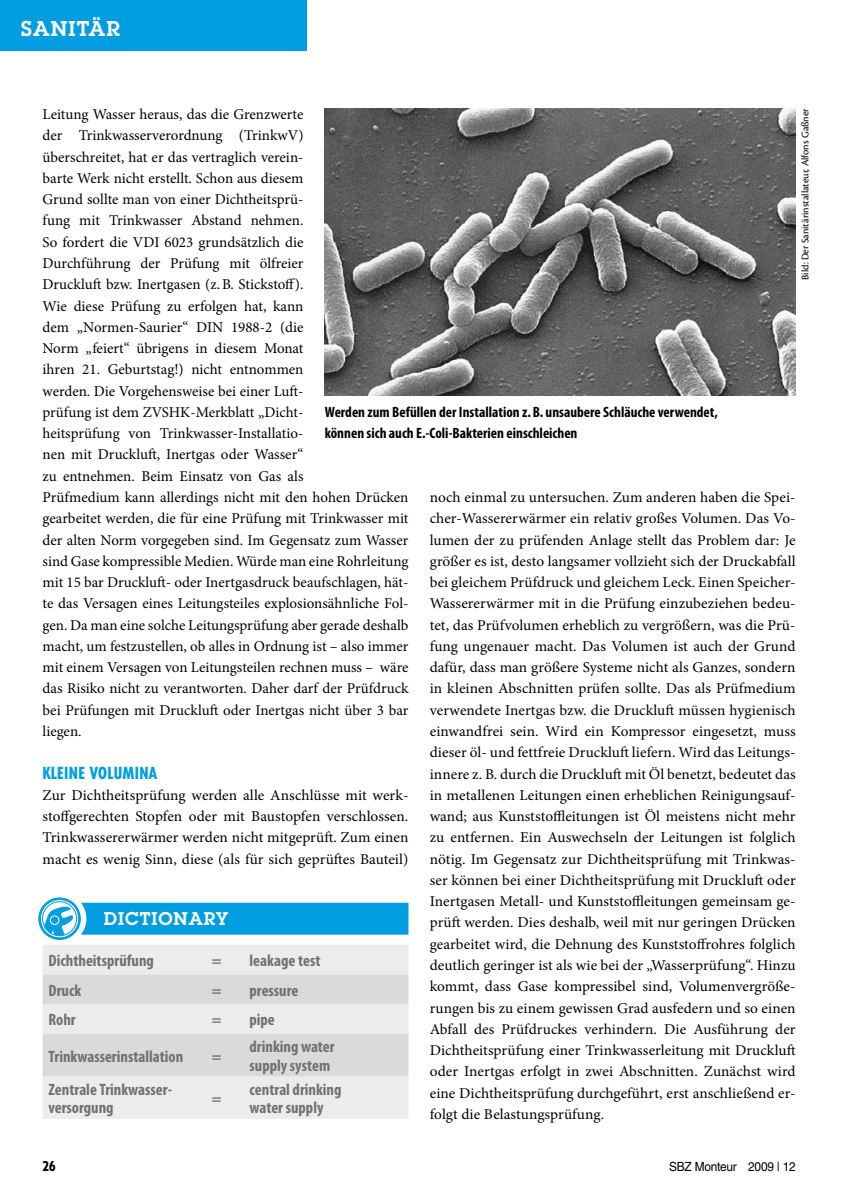
<style>
.page{position:relative;width:851px;height:1204px;background:#fff}
.page>*{position:absolute;margin:0;border:0;box-sizing:border-box;transform-origin:0 0}
.t1{font:600 21px "Lubalin Graph Std";letter-spacing:.05em;color:#fff}
.t2{font:600 18px "Lubalin Graph Std";color:#fff}
.t3{font:700 condensed 16.5px/18px "Myriad Pro";color:#707173}
.t4{font:800 condensed 16.5px "Tempo Std";letter-spacing:.03em;color:#009ee0}
.t5{font:15px/21.3px "Minion Pro";color:#000;text-align:justify}
.t6{font:700 condensed 15px/21.3px "Myriad Pro";color:#000}
.t7{font:800 condensed 13.5px "Tempo Std";color:#000}
.t8{font:12.6px "Helvetica LT Std";letter-spacing:-.02em;color:#000;scale:.94 1}
.t9{font:10.5px "Cronos Pro";color:#000}
</style>
<div class="page">
<svg style="left:40px;top:898px;width:40px;height:40px"></svg>
<div style="left:38px;top:897px;width:43px;height:42px;border:3px solid #009ee0;border-radius:50%"></div>
<svg style="left:40px;top:899px;width:39px;height:38px"></svg>
<div style="left:40px;top:899px;width:39px;height:38px;border:1px solid #009ee0;border-radius:50%"></div>
<svg style="left:43px;top:905px;width:31px;height:30px"></svg>
<div style="left:42px;top:901px;width:35px;height:35px;border:1px solid #009ee0;border-radius:50%"></div>
<div style="left:81px;top:902px;width:327px;height:32px;background:#009ee0"></div>
<img style="left:325px;top:108px;width:470px;height:287px">
<div style="left:0;top:0;width:306px;height:51px;background:#009ee0"></div>
<div style="left:43px;top:945px;width:365px;height:173px;background:#ececed"></div>
<svg style="left:43px;top:974px;width:365px;height:102px;background:#dedfe0"></svg>
<h1 class="t1" style="left:21px;top:15px;width:100px">SANITÄR</h1>
<p class="t9" style="left:799px;top:280px;width:173px;rotate:-90deg">Bild: Der Sanitärinstallateur, Alfons Gaßner</p>
<p class="t5" style="left:43px;top:104px;width:367px;text-align:left">Leitung Wasser heraus, das die Grenzwerte<br>der Trinkwasserverordnung (TrinkwV)<br>überschreitet, hat er das vertraglich verein-<br>barte Werk nicht erstellt. Schon aus diesem<br>Grund sollte man von einer Dichtheitsprü-<br>fung mit Trinkwasser Abstand nehmen.<br>So fordert die VDI 6023 grundsätzlich die<br>Durchführung der Prüfung mit ölfreier<br>Druckluft bzw. Inertgasen (z.B. Stickstoff).<br>Wie diese Prüfung zu erfolgen hat, kann<br>dem „Normen-Saurier“ DIN 1988-2 (die<br>Norm „feiert“ übrigens in diesem Monat<br>ihren 21. Geburtstag!) nicht entnommen<br>werden. Die Vorgehensweise bei einer Luft-<br>prüfung ist dem ZVSHK-Merkblatt „Dicht-<br>heitsprüfung von Trinkwasser-Installatio-<br>nen mit Druckluft, Inertgas oder Wasser“<br>zu entnehmen. Beim Einsatz von Gas als<br>Prüfmedium kann allerdings nicht mit den hohen Drücken gearbeitet werden, die für eine Prüfung mit Trinkwasser mit der alten Norm vorgegeben sind. Im Gegensatz zum Wasser sind Gase kompressible Medien. Würde man eine Rohrleitung mit 15 bar Druckluft- oder Inertgasdruck beaufschlagen, hät&shy;te das Versagen eines Leitungsteiles explosionsähnliche Fol&shy;gen. Da man eine solche Leitungsprüfung aber gerade deshalb macht, um festzustellen, ob alles in Ordnung ist – also immer mit einem Versagen von Leitungsteilen rechnen muss – wäre das Risiko nicht zu verantworten. Daher darf der Prüfdruck bei Prüfungen mit Druckluft oder Inertgas nicht über 3 bar liegen.</p>
<p class="t4" style="left:43px;top:762px;width:116px">KLEINE VOLUMINA</p>
<p class="t5" style="left:43px;top:784px;width:367px">Zur Dichtheitsprüfung werden alle Anschlüsse mit werk&shy;stoffgerechten Stopfen oder mit Baustopfen verschlossen.<br>Trinkwassererwärmer werden nicht mitgeprüft. Zum einen macht es wenig Sinn, diese (als für sich geprüftes Bauteil)</p>
<p class="t6" style="left:325px;top:401px;width:394px">Werden zum Befüllen der Installation z. B. unsaubere Schläuche verwendet, können sich auch E.-Coli-Bakterien einschleichen</p>
<p class="t5" style="left:429px;top:486px;width:367px">noch einmal zu untersuchen. Zum anderen haben die Spei&shy;cher-Wassererwärmer ein relativ großes Volumen. Das Vo&shy;lumen der zu prüfenden Anlage stellt das Problem dar: Je größer es ist, desto langsamer vollzieht sich der Druckabfall bei gleichem Prüfdruck und gleichem Leck. Einen Speicher-Wassererwärmer mit in die Prüfung einzubeziehen bedeu&shy;tet, das Prüfvolumen erheblich zu vergrößern, was die Prü&shy;fung ungenauer macht. Das Volumen ist auch der Grund dafür, dass man größere Systeme nicht als Ganzes, sondern in kleinen Abschnitten prüfen sollte. Das als Prüfmedium verwendete Inertgas bzw. die Druckluft müssen hygienisch einwandfrei sein. Wird ein Kompressor eingesetzt, muss dieser öl- und fettfreie Druckluft liefern. Wird das Leitungs&shy;innere z. B. durch die Druckluft mit Öl benetzt, bedeutet das in metallenen Leitungen einen erheblichen Reinigungsauf&shy;wand; aus Kunststoffleitungen ist Öl meistens nicht mehr zu entfernen. Ein Auswechseln der Leitungen ist folglich nötig. Im Gegensatz zur Dichtheitsprüfung mit Trinkwas&shy;ser können bei einer Dichtheitsprüfung mit Druckluft oder Inertgasen Metall- und Kunststoffleitungen gemeinsam ge&shy;prüft werden. Dies deshalb, weil mit nur geringen Drücken gearbeitet wird, die Dehnung des Kunststoffrohres folglich deutlich geringer ist als wie bei der „Wasserprüfung“. Hinzu kommt, dass Gase kompressibel sind, Volumenvergröße&shy;rungen bis zu einem gewissen Grad ausfedern und so einen Abfall des Prüfdruckes verhindern. Die Ausführung der Dichtheitsprüfung einer Trinkwasserleitung mit Druckluft oder Inertgas erfolgt in zwei Abschnitten. Zunächst wird eine Dichtheitsprüfung durchgeführt, erst anschließend er&shy;folgt die Belastungsprüfung.</p>
<p class="t2" style="left:104px;top:906px;width:85px">DICTIONAR</p>
<p class="t2" style="left:216px;top:906px;width:14px">Y</p>
<p class="t3" style="left:49px;top:950px;width:107px">Dichtheitsprüfung</p>
<p class="t3" style="left:212px;top:950px;width:11px">=</p>
<p class="t3" style="left:249px;top:950px;width:72px">leakage test</p>
<p class="t3" style="left:49px;top:980px;width:34px">Druck</p>
<p class="t3" style="left:212px;top:980px;width:11px">=</p>
<p class="t3" style="left:249px;top:980px;width:50px">pressure</p>
<p class="t3" style="left:49px;top:1010px;width:29px">Rohr</p>
<p class="t3" style="left:212px;top:1010px;width:11px">=</p>
<p class="t3" style="left:249px;top:1010px;width:27px">pipe</p>
<p class="t3" style="left:49px;top:1046px;width:136px">Trinkwasserinstallation</p>
<p class="t3" style="left:212px;top:1046px;width:11px">=</p>
<p class="t3" style="left:249px;top:1037px;width:87px">drinking water supply system</p>
<p class="t3" style="left:49px;top:1079px;width:124px">Zentrale Trinkwasser&shy;versorgung</p>
<p class="t3" style="left:249px;top:1079px;width:93px">central drinking water supply</p>
<p class="t3" style="left:212px;top:1088px;width:11px">=</p>
<p class="t7" style="left:43px;top:1157px;width:14px">26</p>
<p class="t8" style="left:669px;top:1158px;width:136px">SBZ Monteur 2009 | 12</p>
</div>
